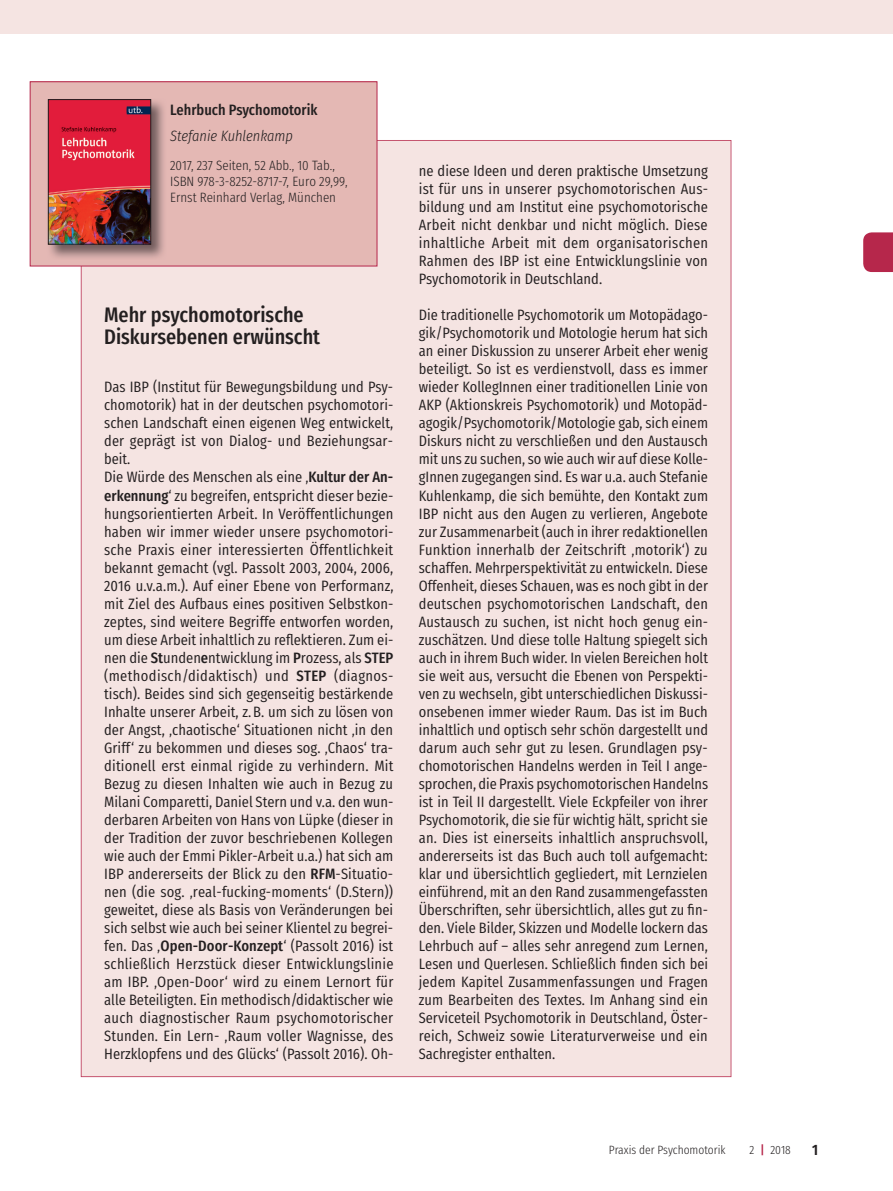
<style>
.page{position:relative;width:893px;height:1191px;background:#fff}
.page>*{position:absolute;margin:0;border:0;box-sizing:border-box;transform-origin:0 0}
.t1{font:500 21px/21.6px "Fira Sans Condensed";color:#231f20}
.t2{font:15px/18px "Fira Sans Condensed";letter-spacing:.005em;color:#231f20;text-align:justify}
.t3{font:500 15px "Fira Sans Condensed";color:#231f20}
.t4{font:italic 300 15px "Fira Sans Condensed";color:#231f20}
.t5{font:600 15px "Fira Sans Condensed";color:#231f20}
.t6{font:300 13.5px/16.2px "Fira Sans Condensed";color:#231f20}
.t7{font:300 12px "Fira Sans Condensed";color:#231f20}
.s1{font-weight:500}
.s2{font-weight:500;color:#b6274b}
</style>
<div class="page">
<svg style="left:863px;top:232px;width:30px;height:40px"></svg>
<div style="left:0;top:0;width:893px;height:34px;background:#f5e4e2"></div>
<div style="left:81px;top:140px;width:650px;height:937px;background:#f5e4e2"></div>
<div style="left:30px;top:82px;width:347px;height:184px;background:#e4b8b4"></div>
<div style="left:30px;top:81px;width:347px;height:185px;border:1px solid #b6274b"></div>
<img style="left:47px;top:99px;width:117px;height:159px">
<img style="left:50px;top:101px;width:99px;height:141px">
<div style="left:48px;top:99px;width:103px;height:145px;border:1px solid #231f20"></div>
<p class="t3" style="left:170px;top:96px;width:149px">Lehrbuch Psychomotorik</p>
<p class="t4" style="left:170px;top:125px;width:124px">Stefanie Kuhlenkamp</p>
<p class="t6" style="left:170px;top:156px;width:179px">2017, 237 Seiten, 52 Abb., 10 Tab.,<br>ISBN 978-3-8252-8717-7, Euro 29,99,<br>Ernst Reinhard Verlag, München</p>
<p class="t2" style="left:419px;top:160px;width:291px">ne diese Ideen und deren praktische Umsetzung ist für uns in unserer psychomotorischen Aus&shy;bildung und am Institut eine psychomotorische Arbeit nicht denkbar und nicht möglich. Diese inhaltliche Arbeit mit dem organisatorischen Rahmen des IBP ist eine Entwicklungslinie von Psychomotorik in Deutschland.</p>
<p class="t2" style="left:419px;top:304px;width:291px">Die traditionelle Psychomotorik um Motopädago&shy;gik/Psychomotorik und Motologie herum hat sich an einer Diskussion zu unserer Arbeit eher wenig beteiligt. So ist es verdienstvoll, dass es immer wieder KollegInnen einer traditionellen Linie von AKP (Aktionskreis Psychomotorik) und Motopäd&shy;agogik/Psychomotorik/Motologie gab, sich einem Diskurs nicht zu verschließen und den Austausch mit uns zu suchen, so wie auch wir auf diese Kolle&shy;gInnen zugegangen sind. Es war u.a. auch Stefanie Kuhlenkamp, die sich bemühte, den Kontakt zum IBP nicht aus den Augen zu verlieren, Angebote zur Zusammenarbeit (auch in ihrer redaktionellen Funktion innerhalb der Zeitschrift ‚motorik‘) zu schaffen. Mehrperspektivität zu entwickeln. Diese Offenheit, dieses Schauen, was es noch gibt in der deutschen psychomotorischen Landschaft, den Austausch zu suchen, ist nicht hoch genug ein&shy;zuschätzen. Und diese tolle Haltung spiegelt sich auch in ihrem Buch wider. In vielen Bereichen holt sie weit aus, versucht die Ebenen von Perspekti&shy;ven zu wechseln, gibt unterschiedlichen Diskussi&shy;onsebenen immer wieder Raum. Das ist im Buch inhaltlich und optisch sehr schön dargestellt und darum auch sehr gut zu lesen. Grundlagen psy&shy;chomotorischen Handelns werden in Teil I ange&shy;sprochen, die Praxis psychomotorischen Handelns ist in Teil II dargestellt. Viele Eckpfeiler von ihrer Psychomotorik, die sie für wichtig hält, spricht sie an. Dies ist einerseits inhaltlich anspruchsvoll, andererseits ist das Buch auch toll aufgemacht: klar und übersichtlich gegliedert, mit Lernzielen einführend, mit an den Rand zusammengefassten Überschriften, sehr übersichtlich, alles gut zu fin&shy;den. Viele Bilder, Skizzen und Modelle lockern das Lehrbuch auf – alles sehr anregend zum Lernen, Lesen und Querlesen. Schließlich finden sich bei jedem Kapitel Zusammenfassungen und Fragen zum Bearbeiten des Textes. Im Anhang sind ein Serviceteil Psychomotorik in Deutschland, Öster&shy;reich, Schweiz sowie Literaturverweise und ein Sachregister enthalten.</p>
<h1 class="t1" style="left:104px;top:302px;width:218px">Mehr psychomotorische<br>Diskursebenen erwünscht</h1>
<p class="t2" style="left:104px;top:376px;width:291px;text-align:left">Das IBP (Institut für Bewegungsbildung und Psy&shy;chomotorik) hat in der deutschen psychomotori&shy;schen Landschaft einen eigenen Weg entwickelt, der geprägt ist von Dialog- und Beziehungsar&shy;beit.<br>Die Würde des Menschen als eine ‚<span class="s1">Kultur der An&shy;erkennung</span>‘ zu begreifen, entspricht dieser bezie&shy;hungsorientierten Arbeit. In Veröffentlichungen haben wir immer wieder unsere psychomotori&shy;sche Praxis einer interessierten Öffentlichkeit bekannt gemacht (vgl. Passolt 2003, 2004, 2006, 2016 u.v.a.m.). Auf einer Ebene von Performanz, mit Ziel des Aufbaus eines positiven Selbstkon&shy;zeptes, sind weitere Begriffe entworfen worden, um diese Arbeit inhaltlich zu reflektieren. Zum ei&shy;nen die <span class="s1">St</span>unden<span class="s1">e</span>ntwicklung im <span class="s1">P</span>rozess, als <span class="s1">STEP </span>(methodisch/didaktisch) und <span class="s1">STEP</span> (diagnos&shy;tisch). Beides sind sich gegenseitig bestärkende Inhalte unserer Arbeit, z. B. um sich zu lösen von der Angst, ‚chaotische‘ Situationen nicht ‚in den Griff‘ zu bekommen und dieses sog. ‚Chaos‘ tra&shy;ditionell erst einmal rigide zu verhindern. Mit Bezug zu diesen Inhalten wie auch in Bezug zu Milani Comparetti, Daniel Stern und v.a. den wun&shy;derbaren Arbeiten von Hans von Lüpke (dieser in der Tradition der zuvor beschriebenen Kollegen wie auch der Emmi Pikler-Arbeit u.a.) hat sich am IBP andererseits der Blick zu den <span class="s1">RFM</span>-Situatio&shy;nen (die sog. ‚real-fucking-moments‘ (D.Stern)) geweitet, diese als Basis von Veränderungen bei sich selbst wie auch bei seiner Klientel zu begrei&shy;fen. Das ‚<span class="s1">Open-Door-Konzept</span>‘ (Passolt 2016) ist schließlich Herzstück dieser Entwicklungslinie am IBP. ‚Open-Door‘ wird zu einem Lernort für alle Beteiligten. Ein methodisch/didaktischer wie auch diagnostischer Raum psychomotorischer Stunden. Ein Lern- ‚Raum voller Wagnisse, des Herzklopfens und des Glücks‘ (Passolt 2016). Oh-</p>
<p class="t7" style="left:609px;top:1139px;width:118px">Praxis der Psychomotorik</p>
<p class="t7" style="left:750px;top:1139px;width:43px">2 <span class="s2">|</span> 2018</p>
<p class="t5" style="left:812px;top:1135px;width:7px">1</p>
</div>
